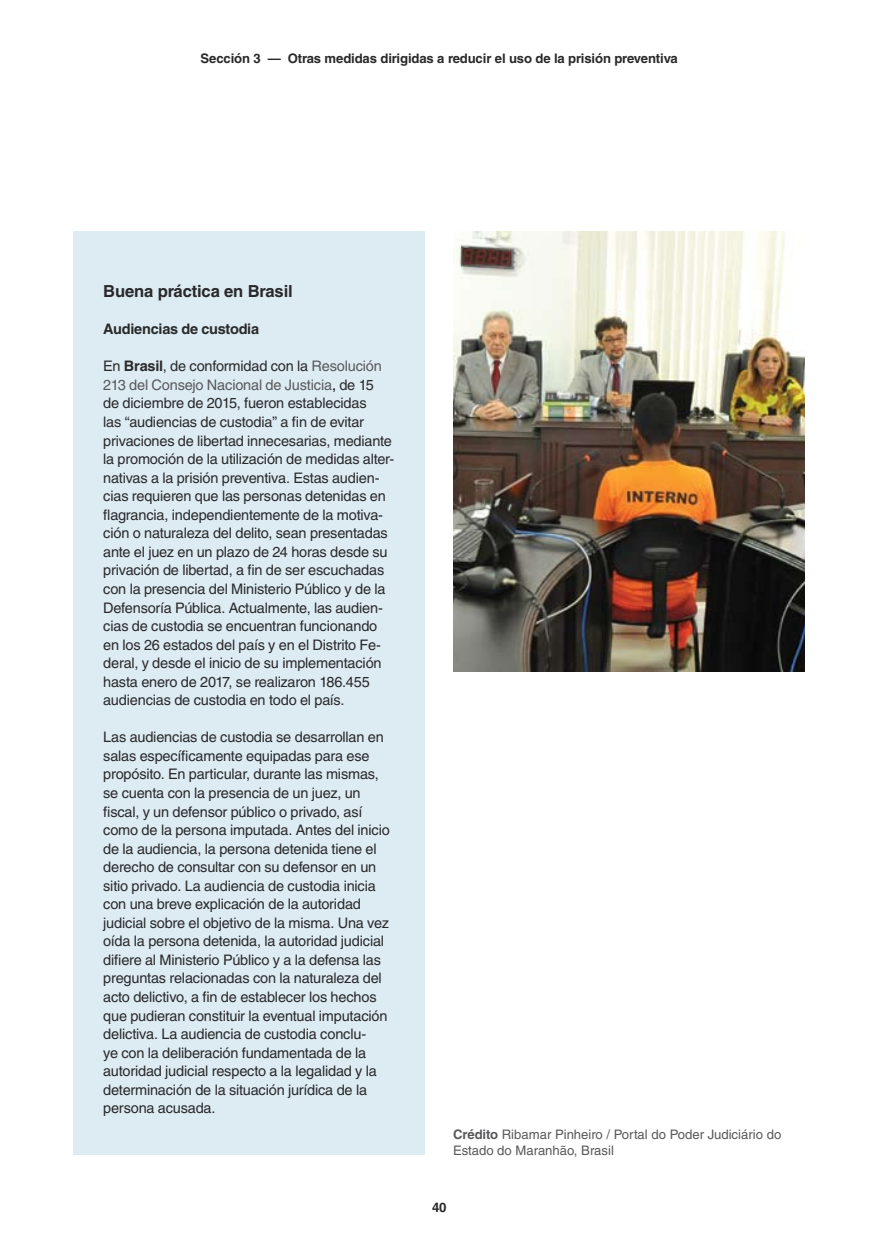
<style>
.page{position:relative;width:882px;height:1260px;background:#fff}
.page>*{position:absolute;margin:0;border:0;box-sizing:border-box;transform-origin:0 0}
.t1{font:700 16.62px "Helvetica LT Std";letter-spacing:-.01em;color:#29292a}
.t2{font:14.53px/18.6px "Helvetica LT Std";letter-spacing:-.015em;color:#29292a}
.t3{font:700 14.53px "Helvetica LT Std";letter-spacing:-.02em;color:#29292a}
.t4{font:13.12px/15.8px "Helvetica LT Std";color:#58595b}
.t5{font:700 13.12px "Helvetica LT Std";letter-spacing:-.01em;color:#29292a}
.s1{font-weight:700}
.s2{color:#58595b}
.s3{color:#000}
</style>
<div class="page">
<div style="left:74px;top:231px;width:351px;height:924px;background:#ddebf3"></div>
<img style="left:453px;top:231px;width:352px;height:441px">
<p class="t5" style="left:201px;top:50px;width:479px">Sección 3 — Otras medidas dirigidas a reducir el uso de la prisión preventiva</p>
<p class="t1" style="left:103px;top:281px;width:191px">Buena práctica en Brasil</p>
<p class="t3" style="left:103px;top:320px;width:157px">Audiencias de custodia</p>
<p class="t2" style="left:103px;top:357px;width:292px">En <span class="s1">Brasil</span>, de conformidad con la <span class="s2">Resolución 213 del Consejo Nacional de Justicia</span><span class="s3">,</span> de 15<br>de diciembre de 2015, fueron establecidas<br>las “audiencias de custodia” a fin de evitar privaciones de libertad innecesarias, mediante la promoción de la utilización de medidas alter&shy;nativas a la prisión preventiva. Estas audien&shy;cias requieren que las personas detenidas en flagrancia, independientemente de la motiva&shy;ción o naturaleza del delito, sean presentadas ante el juez en un plazo de 24 horas desde su privación de libertad, a fin de ser escuchadas con la presencia del Ministerio Público y de la Defensoría Pública. Actualmente, las audien&shy;cias de custodia se encuentran funcionando en los 26 estados del país y en el Distrito Fe&shy;deral, y desde el inicio de su implementación hasta enero de 2017, se realizaron 186.455 audiencias de custodia en todo el país.</p>
<p class="t2" style="left:103px;top:728px;width:288px">Las audiencias de custodia se desarrollan en salas específicamente equipadas para ese propósito. En particular, durante las mismas, se cuenta con la presencia de un juez, un fiscal, y un defensor público o privado, así como de la persona imputada. Antes del inicio de la audiencia, la persona detenida tiene el derecho de consultar con su defensor en un sitio privado. La audiencia de custodia inicia con una breve explicación de la autoridad judicial sobre el objetivo de la misma. Una vez oída la persona detenida, la autoridad judicial difiere al Ministerio Público y a la defensa las preguntas relacionadas con la naturaleza del acto delictivo, a fin de establecer los hechos que pudieran constituir la eventual imputación delictiva. La audiencia de custodia conclu-<br>ye con la deliberación fundamentada de la autoridad judicial respecto a la legalidad y la determinación de la situación jurídica de la persona acusada.</p>
<p class="t4" style="left:453px;top:1127px;width:330px"><span class="s1">Crédito</span> Ribamar Pinheiro / Portal do Poder Judiciário do<br>Estado do Maranhão, Brasil</p>
<p class="t5" style="left:432px;top:1200px;width:16px">40</p>
</div>
